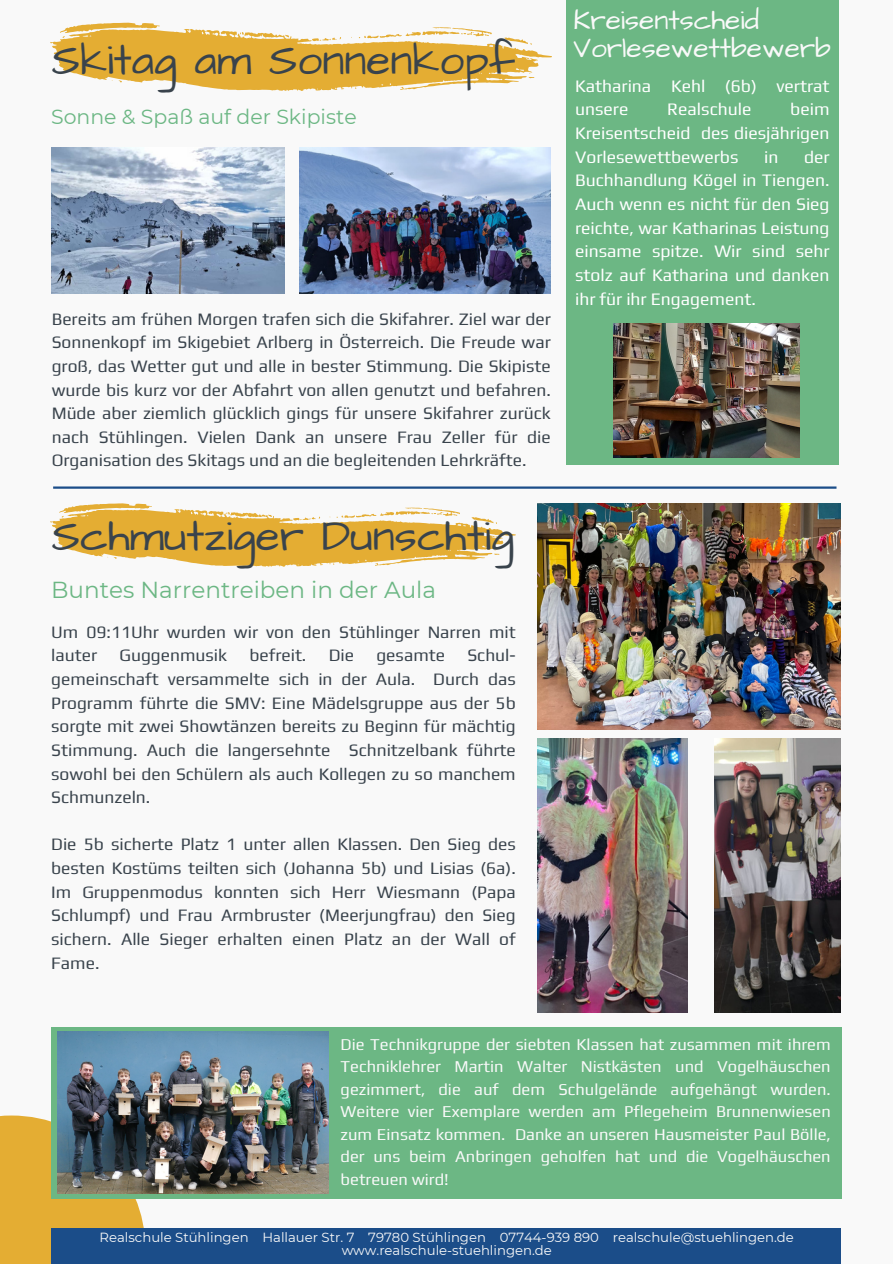
<style>
.page{position:relative;width:893px;height:1264px;background:#fff}
.page>*{position:absolute;margin:0;border:0;box-sizing:border-box;transform-origin:0 0}
.t1{font:44.1px "Architects Daughter";color:#39434c}
.t2{font:27.9px/27.6px "Architects Daughter";color:#f9f9f9}
.t3{font:23.1px "Montserrat";color:#6cb784}
.t4{font:20.4px "Montserrat";color:#6cb784}
.t5{font:17.4px/23.7px "Play";color:#39434c;text-align:justify}
.t6{font:17.4px/23.7px "Play";color:#fff;text-align:justify}
.t7{font:16.5px/22.5px "Play";color:#f9f9f9;text-align:justify}
.t8{font:13.2px "Montserrat";color:#f9f9f9}
</style>
<div class="page">
<div style="left:0;top:0;width:892px;height:1263px;background:#f9f9f9"></div>
<div style="left:566px;top:0;width:272px;height:464px;background:#6cb784"></div>
<hr style="left:53px;top:486px;width:783px;height:2px;background:#1b4d89">
<img style="left:52px;top:148px;width:233px;height:145px">
<div style="left:0;top:1115px;width:145px;height:148px;background:#e4ad33"></div>
<div style="left:52px;top:1027px;width:789px;height:171px;background:#6cb784"></div>
<div style="left:51px;top:1227px;width:789px;height:36px;background:#1b4d89"></div>
<img style="left:58px;top:1031px;width:271px;height:162px">
<img style="left:714px;top:738px;width:126px;height:274px">
<img style="left:299px;top:148px;width:251px;height:145px">
<img style="left:537px;top:738px;width:150px;height:274px">
<img style="left:537px;top:503px;width:303px;height:226px">
<img style="left:613px;top:323px;width:186px;height:134px">
<svg style="left:50px;top:23px;width:502px;height:68px"></svg>
<svg style="left:50px;top:503px;width:465px;height:63px"></svg>
<h1 class="t1" style="left:52px;top:31px;width:465px">Skitag am Sonnenkopf</h1>
<h3 class="t4" style="left:51px;top:105px;width:307px">Sonne &amp; Spaß auf der Skipiste</h3>
<h5 class="t5" style="left:52px;top:306px;width:500px">Bereits am frühen Morgen trafen sich die Skifahrer. Ziel war der Sonnenkopf im Skigebiet Arlberg in Österreich. Die Freude war groß, das Wetter gut und alle in bester Stimmung. Die Skipiste wurde bis kurz vor der Abfahrt von allen genutzt und befahren.<br>Müde aber ziemlich glücklich gings für unsere Skifahrer zurück nach Stühlingen. Vielen Dank an unsere Frau Zeller für die Organisation des Skitags und an die begleitenden Lehrkräfte.</h5>
<h5 class="t1" style="left:52px;top:506px;width:464px">Schmutziger Dunschtig</h5>
<p class="t3" style="left:51px;top:575px;width:386px">Buntes Narrentreiben in der Aula</p>
<h2 class="t5" style="left:51px;top:619px;width:466px">Um 09:11Uhr wurden wir von den Stühlinger Narren mit lauter</h2>
<h2 class="t5" style="left:119px;top:643px;width:109px">Guggenmusik</h2>
<h2 class="t5" style="left:249px;top:643px;width:59px">befreit.</h2>
<h2 class="t5" style="left:329px;top:643px;width:27px">Die</h2>
<h2 class="t5" style="left:376px;top:643px;width:70px">gesamte</h2>
<h2 class="t5" style="left:51px;top:643px;width:466px;text-indent:416px">Schul&shy;gemeinschaft versammelte sich in der Aula. Durch das Programm führte die SMV: Eine Mädelsgruppe aus der 5b sorgte mit zwei Showtänzen bereits zu Beginn für mächtig Stimmung. Auch die langersehnte Schnitzelbank führte sowohl bei den Schülern als auch Kollegen zu so manchem Schmunzeln.</h2>
<p class="t5" style="left:51px;top:832px;width:466px">Die 5b sicherte Platz 1 unter allen Klassen. Den Sieg des besten Kostüms teilten sich (Johanna 5b) und Lisias (6a).<br>Im Gruppenmodus konnten sich Herr Wiesmann (Papa Schlumpf) und Frau Armbruster (Meerjungfrau) den Sieg sichern. Alle Sieger erhalten einen Platz an der Wall of Fame.</p>
<p class="t2" style="left:573px;top:7px;width:259px">Kreisentscheid<br>Vorlesewettbewerb</p>
<h5 class="t6" style="left:575px;top:74px;width:256px">Katharina Kehl (6b) vertrat unsere</h5>
<h5 class="t6" style="left:575px;top:97px;width:256px;text-indent:215px">beim Kreisentscheid des diesjährigen Vorlesewettbewerbs</h5>
<h5 class="t6" style="left:667px;top:97px;width:86px">Realschule</h5>
<h5 class="t6" style="left:575px;top:145px;width:256px;text-indent:229px">der Buchhandlung Kögel in Tiengen.<br>Auch wenn es nicht für den Sieg reichte, war Katharinas Leistung einsame spitze. Wir sind sehr stolz auf Katharina und danken ihr für ihr Engagement.</h5>
<h5 class="t6" style="left:764px;top:145px;width:16px">in</h5>
<p class="t7" style="left:340px;top:1032px;width:491px">Die Technikgruppe der siebten Klassen hat zusammen mit ihrem Techniklehrer Martin Walter Nistkästen und Vogelhäuschen gezimmert, die auf dem Schulgelände aufgehängt wurden.<br>Weitere vier Exemplare werden am Pflegeheim Brunnenwiesen zum Einsatz kommen. Danke an unseren Hausmeister Paul Bölle, der uns beim Anbringen geholfen hat und die Vogelhäuschen</p>
<p class="t7" style="left:340px;top:1167px;width:110px">betreuen wird!</p>
<p class="t8" style="left:100px;top:1228px;width:695px">Realschule Stühlingen Hallauer Str. 7 79780 Stühlingen 07744-939 890 realschule@stuehlingen.de</p>
<p class="t8" style="left:341px;top:1242px;width:211px">www.realschule-stuehlingen.de</p>
</div>
